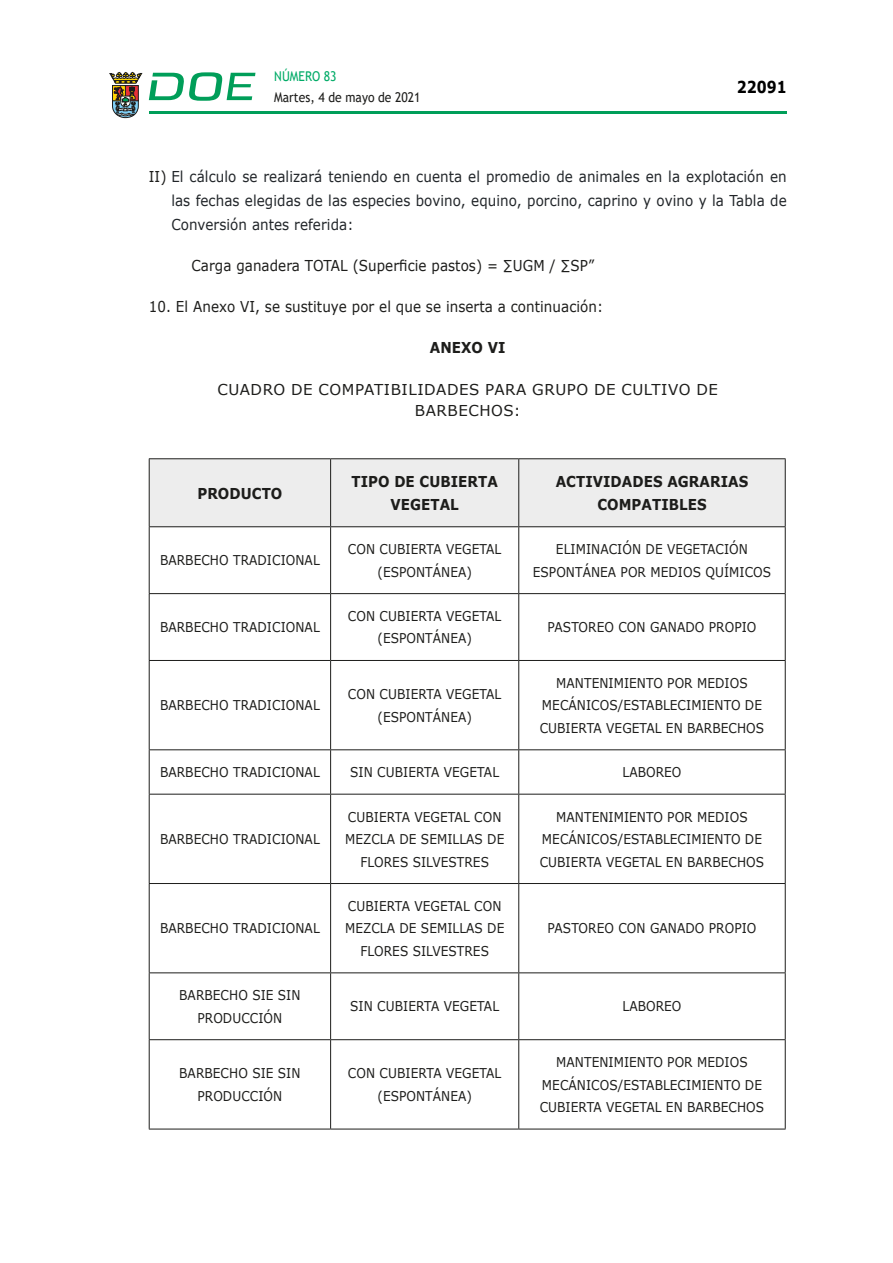
<style>
.page{position:relative;width:893px;height:1263px;background:#fff}
.page>*{position:absolute;margin:0;border:0;box-sizing:border-box;transform-origin:0 0}
.t1{font:700 16.5px "Verdana";color:#000;scale:.85 1}
.CUERPO_DE_TEXTO{font:15px/24px "Verdana";letter-spacing:.005em;color:#212529;text-align:justify;scale:.9 1}
.CUERPO_DE_TEXTO-2{font:15px "Verdana";letter-spacing:.005em;color:#1d1d1b;scale:.9 1}
.ENCABEZADO_TABLA{font:700 15px/22.5px "Verdana";letter-spacing:.005em;color:#1d1d1b;text-align:center;scale:.9 1}
.ADENDA{font:15px/21px "Verdana";letter-spacing:.035em;color:#1d1d1b;text-align:center}
.CUERPO_DE_TEXTO-3{font:700 15px "Verdana";letter-spacing:.005em;color:#1d1d1b;scale:.9 1}
.CUERPO_DE_TEXTO-4{font:13.5px/22.5px "Verdana";letter-spacing:.005em;color:#1d1d1b;text-align:center;scale:.9 1}
.t2{font:13.5px "Trebuchet MS";color:#1d1d1b;scale:.9 1}
.t3{font:13.5px "Trebuchet MS";color:#00ab67;scale:.9 1}
.s1{color:#1d1d1b}
</style>
<div class="page">
<hr style="left:149px;top:111px;width:638px;height:3px;background:#009e59">
<svg style="left:109px;top:72px;width:33px;height:46px"></svg>
<svg style="left:149px;top:72px;width:106px;height:29px"></svg>
<div style="left:150px;top:459px;width:635px;height:67px;background:#ededed"></div>
<hr style="left:149px;top:458px;width:182px;height:1px;background:#1d1d1b">
<hr style="left:149px;top:459px;width:1px;height:67px;background:#1d1d1b">
<hr style="left:331px;top:458px;width:188px;height:1px;background:#1d1d1b">
<hr style="left:330px;top:459px;width:1px;height:67px;background:#1d1d1b">
<hr style="left:519px;top:458px;width:267px;height:1px;background:#1d1d1b">
<hr style="left:518px;top:459px;width:1px;height:67px;background:#1d1d1b">
<hr style="left:785px;top:459px;width:1px;height:67px;background:#1d1d1b">
<hr style="left:149px;top:526px;width:182px;height:1px;background:#1d1d1b">
<hr style="left:149px;top:527px;width:1px;height:66px;background:#1d1d1b">
<hr style="left:331px;top:526px;width:188px;height:1px;background:#1d1d1b">
<hr style="left:330px;top:527px;width:1px;height:66px;background:#1d1d1b">
<hr style="left:519px;top:526px;width:267px;height:1px;background:#1d1d1b">
<hr style="left:518px;top:527px;width:1px;height:66px;background:#1d1d1b">
<hr style="left:785px;top:527px;width:1px;height:66px;background:#1d1d1b">
<hr style="left:149px;top:593px;width:182px;height:1px;background:#1d1d1b">
<hr style="left:149px;top:594px;width:1px;height:66px;background:#1d1d1b">
<hr style="left:331px;top:593px;width:188px;height:1px;background:#1d1d1b">
<hr style="left:330px;top:594px;width:1px;height:66px;background:#1d1d1b">
<hr style="left:519px;top:593px;width:267px;height:1px;background:#1d1d1b">
<hr style="left:518px;top:594px;width:1px;height:66px;background:#1d1d1b">
<hr style="left:785px;top:594px;width:1px;height:66px;background:#1d1d1b">
<hr style="left:149px;top:660px;width:182px;height:1px;background:#1d1d1b">
<hr style="left:149px;top:661px;width:1px;height:88px;background:#1d1d1b">
<hr style="left:331px;top:660px;width:188px;height:1px;background:#1d1d1b">
<hr style="left:330px;top:661px;width:1px;height:88px;background:#1d1d1b">
<hr style="left:519px;top:660px;width:267px;height:1px;background:#1d1d1b">
<hr style="left:518px;top:661px;width:1px;height:88px;background:#1d1d1b">
<hr style="left:785px;top:661px;width:1px;height:88px;background:#1d1d1b">
<hr style="left:149px;top:749px;width:182px;height:1px;background:#1d1d1b">
<hr style="left:149px;top:750px;width:1px;height:44px;background:#1d1d1b">
<hr style="left:331px;top:749px;width:188px;height:1px;background:#1d1d1b">
<hr style="left:330px;top:750px;width:1px;height:44px;background:#1d1d1b">
<hr style="left:519px;top:749px;width:267px;height:1px;background:#1d1d1b">
<hr style="left:518px;top:750px;width:1px;height:44px;background:#1d1d1b">
<hr style="left:785px;top:750px;width:1px;height:44px;background:#1d1d1b">
<hr style="left:149px;top:794px;width:182px;height:1px;background:#1d1d1b">
<hr style="left:149px;top:794px;width:1px;height:89px;background:#1d1d1b">
<hr style="left:331px;top:794px;width:188px;height:1px;background:#1d1d1b">
<hr style="left:330px;top:794px;width:1px;height:89px;background:#1d1d1b">
<hr style="left:519px;top:794px;width:267px;height:1px;background:#1d1d1b">
<hr style="left:518px;top:794px;width:1px;height:89px;background:#1d1d1b">
<hr style="left:785px;top:794px;width:1px;height:89px;background:#1d1d1b">
<hr style="left:149px;top:883px;width:182px;height:1px;background:#1d1d1b">
<hr style="left:149px;top:884px;width:1px;height:88px;background:#1d1d1b">
<hr style="left:331px;top:883px;width:188px;height:1px;background:#1d1d1b">
<hr style="left:330px;top:884px;width:1px;height:88px;background:#1d1d1b">
<hr style="left:519px;top:883px;width:267px;height:1px;background:#1d1d1b">
<hr style="left:518px;top:884px;width:1px;height:88px;background:#1d1d1b">
<hr style="left:785px;top:884px;width:1px;height:88px;background:#1d1d1b">
<hr style="left:149px;top:972px;width:182px;height:1px;background:#1d1d1b">
<hr style="left:149px;top:973px;width:1px;height:66px;background:#1d1d1b">
<hr style="left:331px;top:972px;width:188px;height:1px;background:#1d1d1b">
<hr style="left:330px;top:973px;width:1px;height:66px;background:#1d1d1b">
<hr style="left:519px;top:972px;width:267px;height:1px;background:#1d1d1b">
<hr style="left:518px;top:973px;width:1px;height:66px;background:#1d1d1b">
<hr style="left:785px;top:973px;width:1px;height:66px;background:#1d1d1b">
<hr style="left:149px;top:1039px;width:182px;height:1px;background:#1d1d1b">
<hr style="left:149px;top:1040px;width:1px;height:89px;background:#1d1d1b">
<hr style="left:331px;top:1039px;width:188px;height:1px;background:#1d1d1b">
<hr style="left:330px;top:1040px;width:1px;height:89px;background:#1d1d1b">
<hr style="left:519px;top:1039px;width:267px;height:1px;background:#1d1d1b">
<hr style="left:518px;top:1040px;width:1px;height:89px;background:#1d1d1b">
<hr style="left:785px;top:1040px;width:1px;height:89px;background:#1d1d1b">
<hr style="left:149px;top:1129px;width:182px;height:1px;background:#1d1d1b">
<hr style="left:331px;top:1129px;width:188px;height:1px;background:#1d1d1b">
<hr style="left:519px;top:1129px;width:267px;height:1px;background:#1d1d1b">
<p class="t3" style="left:274px;top:67px;width:71px">NÚMERO 83</p>
<p class="t2" style="left:274px;top:88px;width:164px">Martes, 4 de mayo de 2021</p>
<p class="t1" style="left:737px;top:75px;width:60px">22091</p>
<p class="CUERPO_DE_TEXTO" style="left:171px;top:164px;width:685px;text-indent:-23px"><span class="s1">II)</span> El cálculo se realizará teniendo en cuenta el promedio de animales en la explotación en las fechas elegidas de las especies bovino, equino, porcino, caprino y ovino y la Tabla de Conversión antes referida:</p>
<p class="CUERPO_DE_TEXTO-2" style="left:191px;top:255px;width:449px">Carga ganadera TOTAL (Superficie pastos) = ∑UGM / ∑SP”</p>
<p class="CUERPO_DE_TEXTO-2" style="left:149px;top:296px;width:506px">10. El Anexo VI, se sustituye por el que se inserta a continuación:</p>
<p class="CUERPO_DE_TEXTO-3" style="left:430px;top:336px;width:86px">ANEXO VI</p>
<p class="ADENDA" style="left:217px;top:379px;width:502px">CUADRO DE COMPATIBILIDADES PARA GRUPO DE CULTIVO DE<br>BARBECHOS:</p>
<p class="ENCABEZADO_TABLA" style="left:197px;top:481px;width:96px">PRODUCTO</p>
<p class="ENCABEZADO_TABLA" style="left:351px;top:470px;width:164px">TIPO DE CUBIERTA<br>VEGETAL</p>
<p class="ENCABEZADO_TABLA" style="left:556px;top:470px;width:215px">ACTIVIDADES AGRARIAS<br>COMPATIBLES</p>
<p class="CUERPO_DE_TEXTO-4" style="left:160px;top:549px;width:179px">BARBECHO TRADICIONAL</p>
<p class="CUERPO_DE_TEXTO-4" style="left:348px;top:538px;width:172px">CON CUBIERTA VEGETAL (ESPONTÁNEA)</p>
<p class="CUERPO_DE_TEXTO-4" style="left:533px;top:538px;width:266px">ELIMINACIÓN DE VEGETACIÓN<br>ESPONTÁNEA POR MEDIOS QUÍMICOS</p>
<p class="CUERPO_DE_TEXTO-4" style="left:160px;top:616px;width:179px">BARBECHO TRADICIONAL</p>
<p class="CUERPO_DE_TEXTO-4" style="left:348px;top:605px;width:172px">CON CUBIERTA VEGETAL (ESPONTÁNEA)</p>
<p class="CUERPO_DE_TEXTO-4" style="left:548px;top:616px;width:234px">PASTOREO CON GANADO PROPIO</p>
<p class="CUERPO_DE_TEXTO-4" style="left:160px;top:694px;width:179px">BARBECHO TRADICIONAL</p>
<p class="CUERPO_DE_TEXTO-4" style="left:348px;top:683px;width:172px">CON CUBIERTA VEGETAL (ESPONTÁNEA)</p>
<p class="CUERPO_DE_TEXTO-4" style="left:540px;top:671px;width:251px">MANTENIMIENTO POR MEDIOS<br>MECÁNICOS/ESTABLECIMIENTO DE<br>CUBIERTA VEGETAL EN BARBECHOS</p>
<p class="CUERPO_DE_TEXTO-4" style="left:160px;top:761px;width:179px">BARBECHO TRADICIONAL</p>
<p class="CUERPO_DE_TEXTO-4" style="left:350px;top:761px;width:167px">SIN CUBIERTA VEGETAL</p>
<p class="CUERPO_DE_TEXTO-4" style="left:622px;top:761px;width:67px">LABOREO</p>
<p class="CUERPO_DE_TEXTO-4" style="left:160px;top:828px;width:179px">BARBECHO TRADICIONAL</p>
<p class="CUERPO_DE_TEXTO-4" style="left:160px;top:917px;width:179px">BARBECHO TRADICIONAL</p>
<p class="CUERPO_DE_TEXTO-4" style="left:345px;top:805px;width:178px">CUBIERTA VEGETAL CON<br>MEZCLA DE SEMILLAS DE<br>FLORES SILVESTRES</p>
<p class="CUERPO_DE_TEXTO-4" style="left:540px;top:805px;width:251px">MANTENIMIENTO POR MEDIOS<br>MECÁNICOS/ESTABLECIMIENTO DE<br>CUBIERTA VEGETAL EN BARBECHOS</p>
<p class="CUERPO_DE_TEXTO-4" style="left:345px;top:894px;width:178px">CUBIERTA VEGETAL CON<br>MEZCLA DE SEMILLAS DE<br>FLORES SILVESTRES</p>
<p class="CUERPO_DE_TEXTO-4" style="left:548px;top:917px;width:234px">PASTOREO CON GANADO PROPIO</p>
<p class="CUERPO_DE_TEXTO-4" style="left:179px;top:984px;width:136px">BARBECHO SIE SIN<br>PRODUCCIÓN</p>
<p class="CUERPO_DE_TEXTO-4" style="left:350px;top:995px;width:167px">SIN CUBIERTA VEGETAL</p>
<p class="CUERPO_DE_TEXTO-4" style="left:622px;top:995px;width:67px">LABOREO</p>
<p class="CUERPO_DE_TEXTO-4" style="left:179px;top:1062px;width:136px">BARBECHO SIE SIN<br>PRODUCCIÓN</p>
<p class="CUERPO_DE_TEXTO-4" style="left:348px;top:1062px;width:172px">CON CUBIERTA VEGETAL (ESPONTÁNEA)</p>
<p class="CUERPO_DE_TEXTO-4" style="left:540px;top:1051px;width:251px">MANTENIMIENTO POR MEDIOS<br>MECÁNICOS/ESTABLECIMIENTO DE<br>CUBIERTA VEGETAL EN BARBECHOS</p>
</div>
